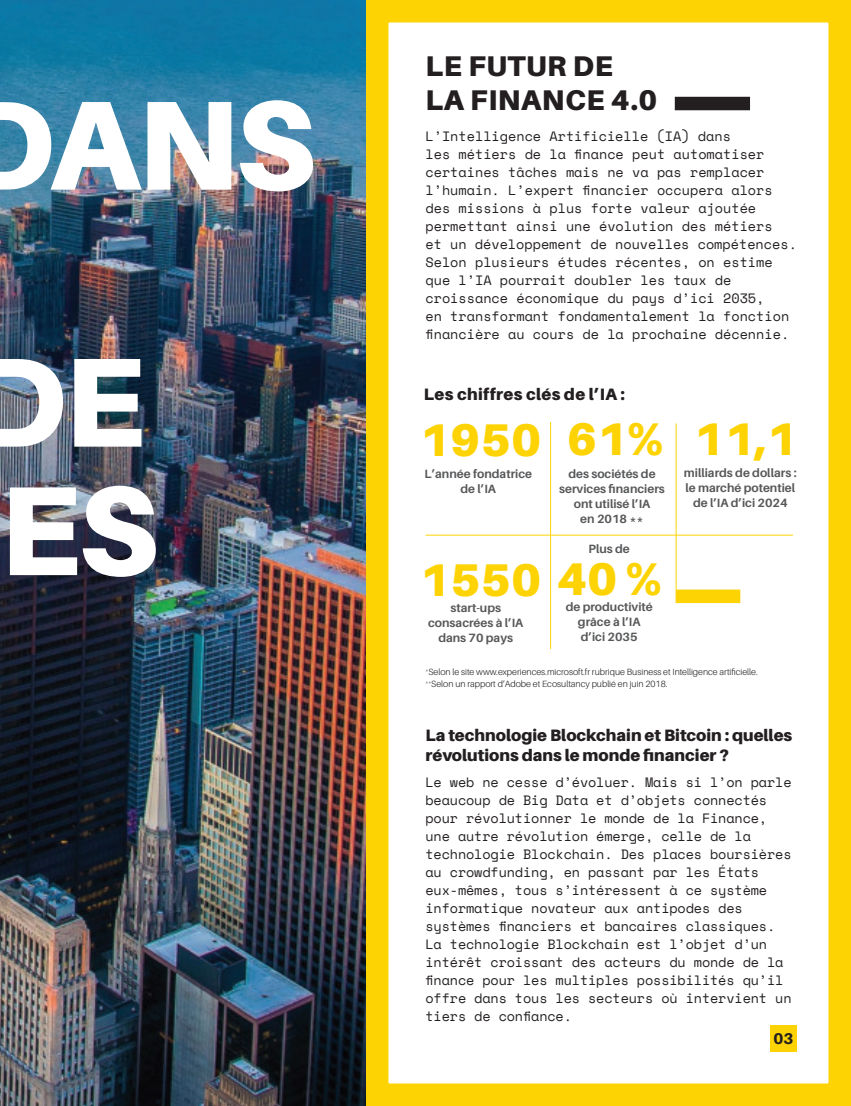
<style>
.page{position:relative;width:851px;height:1106px;background:#fff}
.page>*{position:absolute;margin:0;border:0;box-sizing:border-box;transform-origin:0 0}
.t1{font:900 45.9px "Aileron";color:#fed304}
.t2{font:900 28.5px/34.2px "Aileron";letter-spacing:.02em;color:#231f20}
.t3{font:900 16.5px/19.8px "Aileron";color:#231f20}
.t4{font:900 16.5px "Aileron";letter-spacing:.02em;color:#231f20}
.t5{font:800 15.6px "Aileron";color:#231f20}
.t6{font:13.5px/18px "Space Mono";letter-spacing:-.01em;color:#231f20}
.t7{font:700 12px/15px "Aileron";color:#57585a;text-align:center}
.t8{font:300 9px/12.6px "Aileron";color:#231f20}
</style>
<div class="page">
<div style="left:366px;top:0;width:484px;height:1106px;border:23px solid #fed304"></div>
<img style="left:0;top:0;width:366px;height:1106px">
<svg style="left:0;top:485px;width:156px;height:92px"></svg>
<img style="left:0;top:357px;width:141px;height:91px">
<svg style="left:0;top:100px;width:313px;height:91px"></svg>
<div style="left:674px;top:97px;width:76px;height:13px;background:#231f20"></div>
<hr style="left:550px;top:422px;width:1px;height:227px;background:#fed304">
<hr style="left:675px;top:423px;width:1px;height:180px;background:#fed304">
<hr style="left:425px;top:535px;width:367px;height:1px;background:#fed304">
<div style="left:676px;top:589px;width:64px;height:14px;background:#fed304"></div>
<div style="left:770px;top:1025px;width:26px;height:27px;background:#fed304"></div>
<h2 class="t2" style="left:425px;top:50px;width:233px">LE FUTUR DE<br>LA FINANCE 4.0</h2>
<p class="t6" style="left:425px;top:127px;width:373px">L’Intelligence Artif icielle (IA) dans<br>les métiers de la finance peut automatiser certaines tâches mais ne va pas remplacer l’humain. L’expert financier occupera alors des missions à plus forte valeur ajoutée permettant ainsi une évolution des métiers<br>et un développement de nouvelles compétences.<br>Selon plusieurs études récentes, on estime que l’IA pourrait doubler les taux de croissance économique du pays d’ici 2035,<br>en transformant fondamentalement la fonction financière au cours de la prochaine décennie.</p>
<p class="t4" style="left:423px;top:385px;width:203px">Les chiffres clés de l’IA :</p>
<h1 class="t1" style="left:420px;top:416px;width:123px">1950</h1>
<p class="t7" style="left:424px;top:466px;width:109px">L’année fondatrice de l’IA</p>
<h1 class="t1" style="left:566px;top:415px;width:98px">61%</h1>
<p class="t7" style="left:559px;top:466px;width:107px">des sociétés de services financiers ont utilisé l’IA<br>en 2018 **</p>
<p class="t7" style="left:588px;top:541px;width:43px">Plus de</p>
<h1 class="t1" style="left:420px;top:556px;width:243px">1550 40 %</h1>
<p class="t7" style="left:428px;top:600px;width:97px">start-ups consacrées à l’IA dans 70 pays</p>
<p class="t7" style="left:565px;top:599px;width:89px">de productivité grâce à l’IA d’ici 2035</p>
<h1 class="t1" style="left:693px;top:415px;width:105px">11,1</h1>
<p class="t7" style="left:683px;top:465px;width:114px">milliards de dollars : le marché potentiel de l’IA d’ici 2024</p>
<p class="t8" style="left:425px;top:665px;width:334px"><sup>*</sup> Selon le site www.experiences.microsoft.fr rubrique Business et Intelligence artificielle. <sup>*</sup> <sup>*</sup>Selon un rapport d’Adobe et Ecosultancy publié en juin 2018.</p>
<p class="t3" style="left:425px;top:725px;width:368px">La technologie Blockchain et Bitcoin : quelles révolutions dans le monde financier ?</p>
<p class="t6" style="left:425px;top:773px;width:367px">Le web ne cesse d’évoluer. Mais si l’on parle beaucoup de Big Data et d’objets connectés pour révolutionner le monde de la Finance, une autre révolution émerge, celle de la technologie Blockchain. Des places boursières au crowdfunding, en passant par les États eux-mêmes, tous s’intéressent à ce système informatique novateur aux antipodes des systèmes financiers et bancaires classiques.<br>La technologie Blockchain est l’objet d’un intérêt croissant des acteurs du monde de la finance pour les multiples possibilités qu’il offre dans tous les secteurs où intervient un tiers de confiance.</p>
<p class="t5" style="left:773px;top:1031px;width:22px">03</p>
</div>
